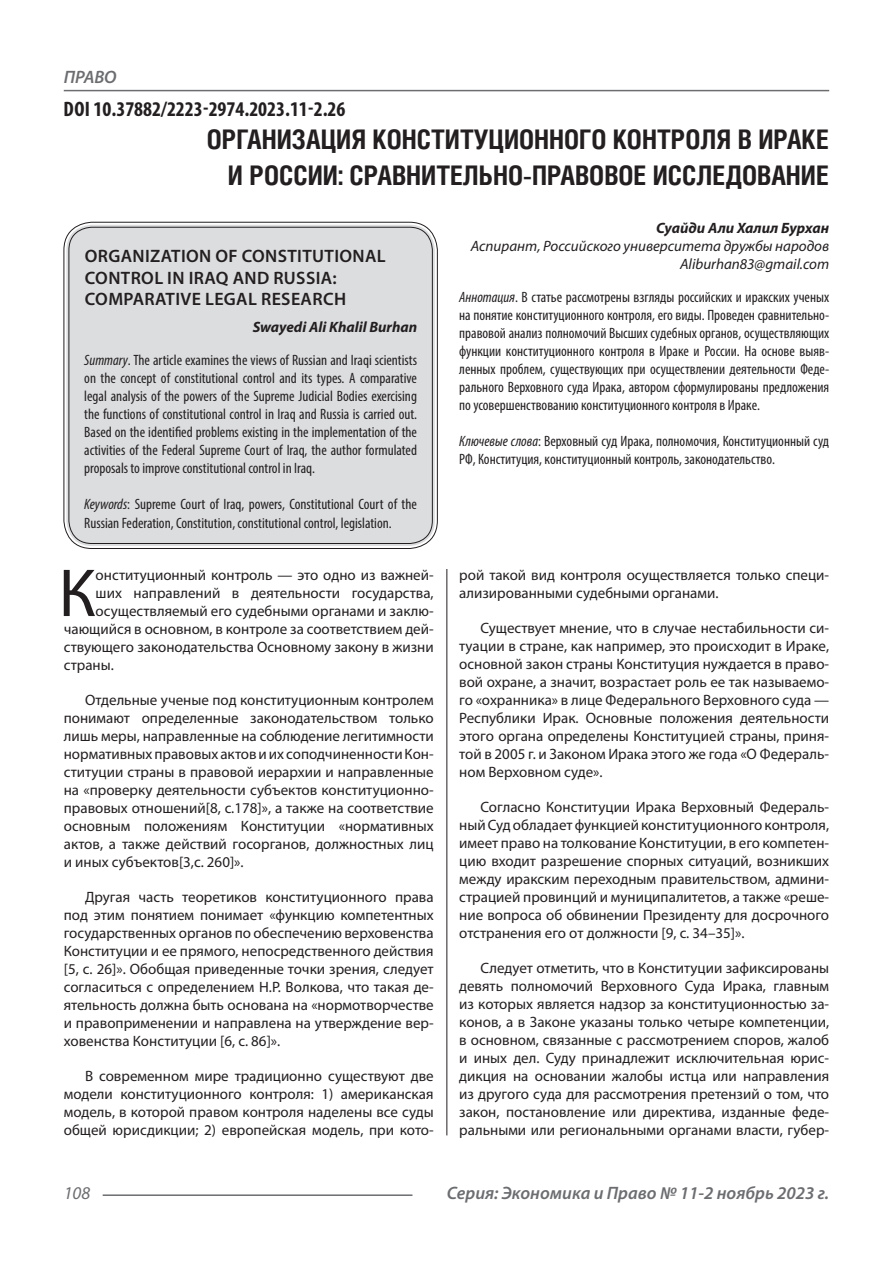
<style>
.page{position:relative;width:893px;height:1263px;background:#fff}
.page>*{position:absolute;margin:0;border:0;box-sizing:border-box;transform-origin:0 0}
.Статья_текст_первый{font:68.4px "Myriad Pro";color:#231f20}
.Статья_название{font:700 27px/36px "Helios Cond C";color:#231f20;text-align:right}
.ДОИ{font:700 condensed 21px "Myriad Pro";color:#231f20}
.Статья_название_англ{font:600 18px/21.6px "Myriad Pro";letter-spacing:.02em;color:#231f20}
.t1{font:italic 600 18px "Myriad Pro";color:#6c6d70}
.t2{font:italic 18px "Myriad Pro";color:#6c6d70}
.Статья_текст{font:15px/18px "Myriad Pro";color:#231f20;text-align:justify}
.Статья_аннотация_анг{font:condensed 15px/18px "Myriad Pro";color:#231f20;text-align:justify}
.Статья_аннотация_тек{font:condensed 15px/18px "Myriad Pro";color:#231f20;text-align:justify}
.Статья_текст_первый-2{font:15px "Myriad Pro";color:#231f20}
.Статья_автор_инфо{font:italic 15px "Myriad Pro";color:#231f20}
.Статья_автор_англ{font:italic 700 15px "Myriad Pro";color:#231f20}
.Статья_автор_инфо-2{font:italic 700 15px "Myriad Pro";color:#231f20}
.s1{font-style:italic}
</style>
<div class="page">
<hr style="left:446px;top:128px;width:1px;height:1007px;background:#231f20">
<hr style="left:103px;top:1194px;width:309px;height:2px;background:#6c6d70">
<hr style="left:64px;top:90px;width:765px;height:1px;background:#6c6d70">
<div style="left:66px;top:225px;width:369px;height:321px;background:#dcdddf;border-radius:26px"></div>
<div style="left:63px;top:222px;width:375px;height:327px;border:1px solid #231f20;border-radius:28px"></div>
<div style="left:68px;top:227px;width:365px;height:317px;border:1px solid #231f20;border-radius:23px"></div>
<p class="t1" style="left:64px;top:66px;width:54px">ПРАВО</p>
<p class="ДОИ" style="left:64px;top:96px;width:283px">DOI 10.37882/2223-2974.2023.11-2.26</p>
<p class="Статья_название" style="left:207px;top:121px;width:623px">ОРГАНИЗАЦИЯ КОНСТИТУЦИОННОГО КОНТРОЛЯ В ИРАКЕ<br>И РОССИИ: СРАВНИТЕЛЬНО-ПРАВОВОЕ ИССЛЕДОВАНИЕ</p>
<p class="Статья_автор_инфо-2" style="left:656px;top:218px;width:175px">Суайди Али Халил Бурхан</p>
<p class="Статья_автор_инфо" style="left:471px;top:237px;width:360px">Аспирант, Российского университета дружбы народов</p>
<p class="Статья_автор_инфо" style="left:680px;top:255px;width:151px">Aliburhan83@gmail.com</p>
<p class="Статья_аннотация_тек" style="left:459px;top:288px;width:371px"><span class="s1">Аннотация</span>. В статье рассмотрены взгляды российских и иракских ученых на понятие конституционного контроля, его виды. Проведен сравнительно&shy;правовой анализ полномочий Высших судебных органов, осуществляющих функции конституционного контроля в Ираке и России. На основе выяв&shy;ленных проблем, существующих при осуществлении деятельности Феде&shy;рального Верховного суда Ирака, автором сформулированы предложения по усовершенствованию конституционного контроля в Ираке.</p>
<p class="Статья_аннотация_тек" style="left:459px;top:432px;width:371px"><span class="s1">Ключевые слова</span>: Верховный суд Ирака, полномочия, Конституционный суд<br>РФ, Конституция, конституционный контроль, законодательство.</p>
<p class="Статья_название_англ" style="left:85px;top:245px;width:302px">ORGANIZATION OF CONSTITUTIONAL<br>CONTROL IN IRAQ AND RUSSIA:<br>COMPARATIVE LEGAL RESEARCH</p>
<p class="Статья_автор_англ" style="left:253px;top:317px;width:166px">Swayedi Ali Khalil Burhan</p>
<p class="Статья_аннотация_анг" style="left:84px;top:351px;width:334px"><span class="s1">Summary</span>. The article examines the views of Russian and Iraqi scientists on the concept of constitutional control and its types. A comparative legal analysis of the powers of the Supreme Judicial Bodies exercising the functions of constitutional control in Iraq and Russia is carried out.<br>Based on the identified problems existing in the implementation of the activities of the Federal Supreme Court of Iraq, the author formulated proposals to improve constitutional control in Iraq.</p>
<p class="Статья_аннотация_анг" style="left:84px;top:495px;width:334px"><span class="s1">Keywords</span>: Supreme Court of Iraq, powers, Constitutional Court of the<br>Russian Federation, Constitution, constitutional control, legislation.</p>
<p class="Статья_текст_первый" style="left:59px;top:551px;width:39px">К</p>
<p class="Статья_текст_первый-2" style="left:96px;top:566px;width:340px">онституционный контроль — это одно из важней-</p>
<p class="Статья_текст" style="left:459px;top:566px;width:371px">рой такой вид контроля осуществляется только специ&shy;ализированными судебными органами.</p>
<p class="Статья_текст" style="left:459px;top:619px;width:371px;text-indent:21px">Существует мнение, что в случае нестабильности си&shy;туации в стране, как например, это происходит в Ираке, основной закон страны Конституция нуждается в право&shy;вой охране, а значит, возрастает роль ее так называемо&shy;го «охранника» в лице Федерального Верховного суда — Республики Ирак. Основные положения деятельности этого органа определены Конституцией страны, приня&shy;той в 2005 г. и Законом Ирака этого же года «О Федераль&shy;ном Верховном суде».</p>
<p class="Статья_текст" style="left:459px;top:798px;width:371px;text-indent:21px">Согласно Конституции Ирака Верховный Федераль&shy;ный Суд обладает функцией конституционного контроля, имеет право на толкование Конституции, в его компетен&shy;цию входит разрешение спорных ситуаций, возникших между иракским переходным правительством, админи&shy;страцией провинций и муниципалитетов, а также «реше&shy;ние вопроса об обвинении Президенту для досрочного отстранения его от должности [9, c. 34–35]».</p>
<p class="Статья_текст" style="left:459px;top:959px;width:371px;text-indent:21px">Следует отметить, что в Конституции зафиксированы девять полномочий Верховного Суда Ирака, главным из которых является надзор за конституционностью за&shy;конов, а в Законе указаны только четыре компетенции, в основном, связанные с рассмотрением споров, жалоб и иных дел. Суду принадлежит исключительная юрис&shy;дикция на основании жалобы истца или направления из другого суда для рассмотрения претензий о том, что закон, постановление или директива, изданные феде&shy;ральными или региональными органами власти, губер-</p>
<p class="Статья_текст_первый-2" style="left:96px;top:584px;width:340px">ших направлений в деятельности государства,</p>
<p class="Статья_текст_первый-2" style="left:96px;top:602px;width:340px">осуществляемый его судебными органами и заклю-</p>
<p class="Статья_текст_первый-2" style="left:64px;top:620px;width:371px">чающийся в основном, в контроле за соответствием дей-</p>
<p class="Статья_текст_первый-2" style="left:64px;top:638px;width:371px">ствующего законодательства Основному закону в жизни</p>
<p class="Статья_текст_первый-2" style="left:64px;top:656px;width:52px">страны.</p>
<p class="Статья_текст" style="left:64px;top:691px;width:371px;text-indent:21px">Отдельные ученые под конституционным контролем понимают определенные законодательством только лишь меры, направленные на соблюдение легитимности нормативных правовых актов и их соподчиненности Кон&shy;ституции страны в правовой иерархии и направленные на «проверку деятельности субъектов конституционно&shy;правовых отношений[8, c.178]», а также на соответствие основным положениям Конституции «нормативных актов, а также действий госорганов, должностных лиц и иных субъектов[3,c. 260]».</p>
<p class="Статья_текст" style="left:64px;top:888px;width:371px;text-indent:21px">Другая часть теоретиков конституционного права под этим понятием понимает «функцию компетентных государственных органов по обеспечению верховенства Конституции и ее прямого, непосредственного действия [5, c. 26]». Обобщая приведенные точки зрения, следует согласиться с определением Н.Р. Волкова, что такая де&shy;ятельность должна быть основана на «нормотворчестве и правоприменении и направлена на утверждение вер&shy;ховенства Конституции [6, c. 86]».</p>
<p class="Статья_текст" style="left:64px;top:1067px;width:371px;text-indent:21px">В современном мире традиционно существуют две модели конституционного контроля: 1) американская модель, в которой правом контроля наделены все суды общей юрисдикции; 2) европейская модель, при кото-</p>
<p class="t2" style="left:64px;top:1182px;width:28px">108</p>
<p class="t1" style="left:447px;top:1182px;width:384px">Серия: Экономика и Право № 11-2 ноябрь 2023 г.</p>
</div>
